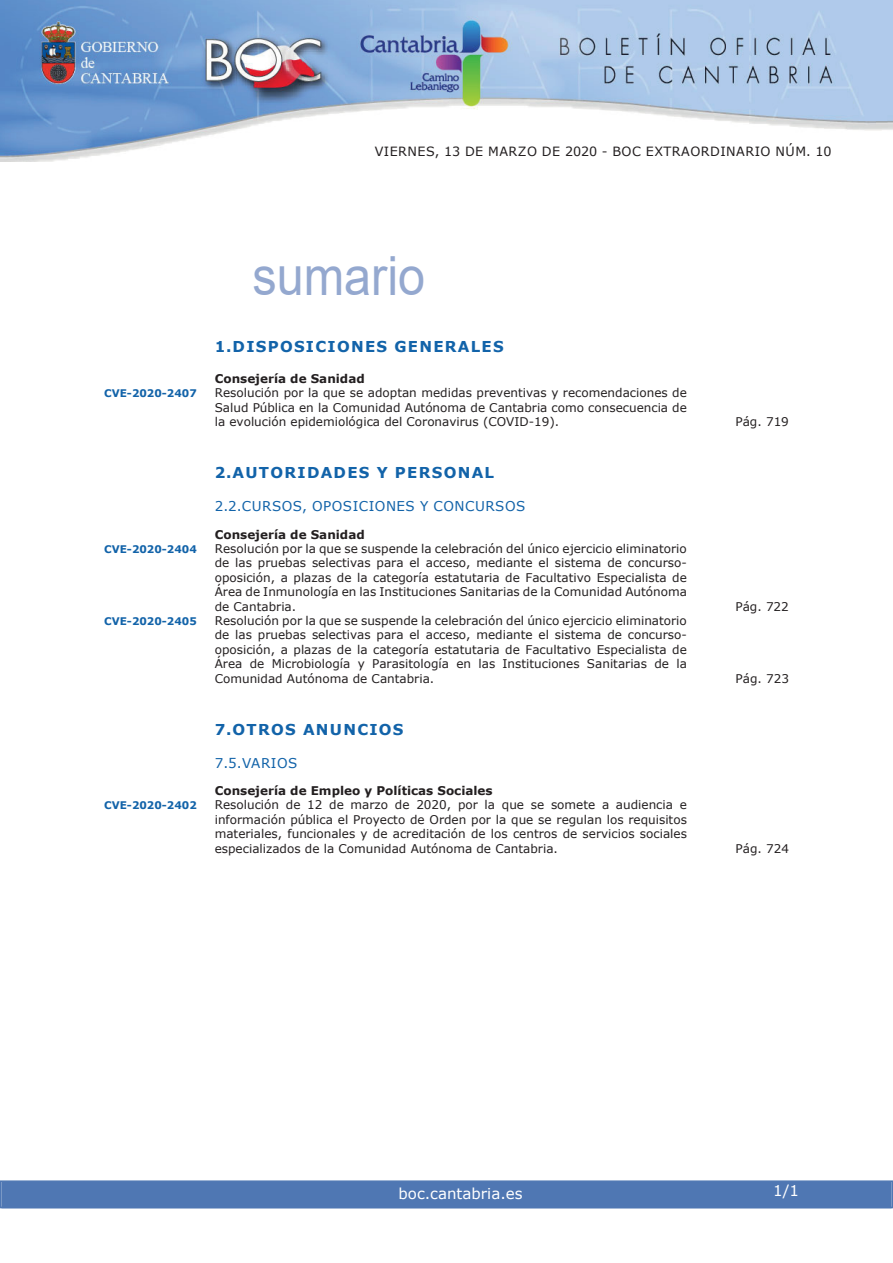
<style>
.page{position:relative;width:893px;height:1263px;background:#fff}
.page>*{position:absolute;margin:0;border:0;box-sizing:border-box;transform-origin:0 0}
.t1{font:54px "Arial";color:#94a8cf;scale:.9 1}
.t2{font:700 15px "Verdana";letter-spacing:.085em;color:#1263a9}
.t3{font:15px "Verdana";color:#fff}
.t4{font:13.5px "Verdana";letter-spacing:.035em;color:#1263a9}
.t5{font:12.75px "Verdana";letter-spacing:.035em;color:#231f20}
.t6{font:12px/14.4px "Verdana";color:#231f20;text-align:justify}
.t7{font:700 12px "Verdana";color:#231f20}
.t8{font:700 10.5px "Verdana";color:#1263a9}
</style>
<div class="page">
<img style="left:0;top:0;width:893px;height:161px">
<div style="left:2px;top:1181px;width:889px;height:27px;background:#4f77b3"></div>
<div style="left:0;top:1180px;width:893px;height:28px;border:2px solid #4f77b3"></div>
<p class="t5" style="left:375px;top:143px;width:458px">VIERNES, 13 DE MARZO DE 2020 - BOC EXTRAORDINARIO NÚM. 10</p>
<h1 class="t1" style="left:252px;top:246px;width:194px">sumario</h1>
<p class="t2" style="left:215px;top:337px;width:291px">1.DISPOSICIONES GENERALES</p>
<p class="t7" style="left:215px;top:371px;width:151px">Consejería de Sanidad</p>
<p class="t8" style="left:104px;top:387px;width:94px">CVE-2020-2407</p>
<p class="t6" style="left:215px;top:385px;width:474px">Resolución por la que se adoptan medidas preventivas y recomendaciones de Salud Pública en la Comunidad Autónoma de Cantabria como consecuencia de la evolución epidemiológica del Coronavirus (COVID-19).</p>
<p class="t2" style="left:215px;top:463px;width:281px">2.AUTORIDADES Y PERSONAL</p>
<p class="t4" style="left:215px;top:498px;width:312px">2.2.CURSOS, OPOSICIONES Y CONCURSOS</p>
<p class="t7" style="left:215px;top:527px;width:151px">Consejería de Sanidad</p>
<p class="t8" style="left:104px;top:542px;width:94px">CVE-2020-2404</p>
<p class="t6" style="left:215px;top:541px;width:474px">Resolución por la que se suspende la celebración del único ejercicio eliminatorio de las pruebas selectivas para el acceso, mediante el sistema de concurso&shy;oposición, a plazas de la categoría estatutaria de Facultativo Especialista de Área de Inmunología en las Instituciones Sanitarias de la Comunidad Autónoma de Cantabria.</p>
<p class="t8" style="left:104px;top:614px;width:94px">CVE-2020-2405</p>
<p class="t6" style="left:215px;top:613px;width:474px">Resolución por la que se suspende la celebración del único ejercicio eliminatorio de las pruebas selectivas para el acceso, mediante el sistema de concurso&shy;oposición, a plazas de la categoría estatutaria de Facultativo Especialista de Área de Microbiología y Parasitología en las Instituciones Sanitarias de la Comunidad Autónoma de Cantabria.</p>
<p class="t2" style="left:215px;top:720px;width:190px">7.OTROS ANUNCIOS</p>
<p class="t4" style="left:215px;top:754px;width:84px">7.5.VARIOS</p>
<p class="t7" style="left:215px;top:783px;width:279px">Consejería de Empleo y Políticas Sociales</p>
<p class="t8" style="left:104px;top:799px;width:94px">CVE-2020-2402</p>
<p class="t6" style="left:215px;top:797px;width:474px">Resolución de 12 de marzo de 2020, por la que se somete a audiencia e información pública el Proyecto de Orden por la que se regulan los requisitos materiales, funcionales y de acreditación de los centros de servicios sociales especializados de la Comunidad Autónoma de Cantabria.</p>
<p class="t6" style="left:735px;top:414px;width:55px">Pág. 719</p>
<p class="t6" style="left:735px;top:599px;width:55px">Pág. 722</p>
<p class="t6" style="left:735px;top:671px;width:55px">Pág. 723</p>
<p class="t6" style="left:735px;top:841px;width:55px">Pág. 724</p>
<p class="t3" style="left:398px;top:1184px;width:126px">boc.cantabria.es</p>
<p class="t3" style="left:773px;top:1181px;width:27px">1/1</p>
</div>
